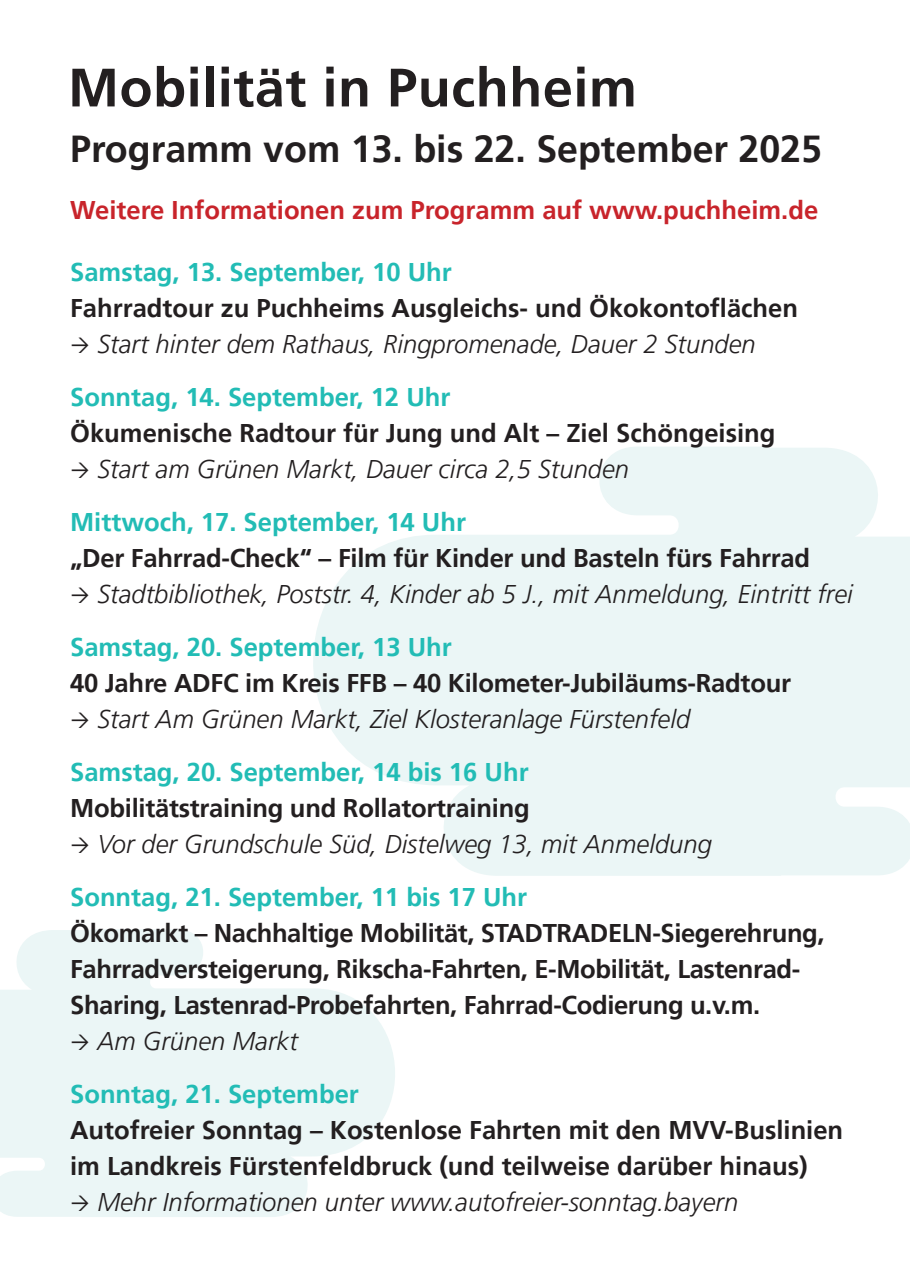
<style>
.page{position:relative;width:910px;height:1276px;background:#fff}
.page>*{position:absolute;margin:0;border:0;box-sizing:border-box;transform-origin:0 0}
.t1{font:700 54px "Frutiger LT Pro";letter-spacing:.01em;color:#231f20}
.t2{font:700 37.5px "Frutiger LT Pro";color:#231f20}
.t3{font:700 25.5px/36px "Frutiger LT Pro";letter-spacing:-.01em;color:#231f20}
.t4{font:italic 300 25.5px "Frutiger LT Pro";color:#231f20}
.t5{font:700 25.5px "Frutiger LT Pro";color:#22bcb5}
.t6{font:700 25.5px "Frutiger LT Pro";color:#c8242b}
</style>
<div class="page">
<svg style="left:313px;top:447px;width:597px;height:429px;fill:#ebf6f6"></svg>
<svg style="left:0;top:929px;width:395px;height:288px;fill:#ebf6f6"></svg>
<svg style="left:72px;top:1034px;width:17px;height:16px"></svg>
<svg style="left:72px;top:1195px;width:17px;height:16px"></svg>
<h1 class="t1" style="left:68px;top:55px;width:570px">Mobilität in Puchheim</h1>
<h2 class="t2" style="left:70px;top:127px;width:753px">Programm vom 13. bis 22. September 2025</h2>
<p class="t6" style="left:70px;top:195px;width:750px">Weitere Informationen zum Programm auf www.puchheim.de</p>
<p class="t5" style="left:70px;top:257px;width:383px">Samstag, 13. September, 10 Uhr</p>
<p class="t3" style="left:70px;top:290px;width:729px">Fahrradtour zu Puchheims Ausgleichs- und Ökokontoflächen</p>
<p class="t4" style="left:97px;top:329px;width:660px">Start hinter dem Rathaus, Ringpromenade, Dauer 2 Stunden</p>
<p class="t5" style="left:70px;top:381px;width:382px">Sonntag, 14. September, 12 Uhr</p>
<p class="t3" style="left:70px;top:415px;width:707px">Ökumenische Radtour für Jung und Alt – Ziel Schöngeising</p>
<p class="t4" style="left:97px;top:454px;width:533px">Start am Grünen Markt, Dauer circa 2,5 Stunden</p>
<p class="t5" style="left:70px;top:507px;width:397px">Mittwoch, 17. September, 14 Uhr</p>
<p class="t3" style="left:70px;top:540px;width:741px">„Der Fahrrad-Check“ – Film für Kinder und Basteln fürs Fahrrad</p>
<p class="t4" style="left:97px;top:579px;width:757px">Stadtbibliothek, Poststr. 4, Kinder ab 5 J., mit Anmeldung, Eintritt frei</p>
<p class="t5" style="left:70px;top:632px;width:383px">Samstag, 20. September, 13 Uhr</p>
<p class="t3" style="left:70px;top:665px;width:722px">40 Jahre ADFC im Kreis FFB – 40 Kilometer-Jubiläums-Radtour</p>
<p class="t4" style="left:97px;top:704px;width:594px">Start Am Grünen Markt, Ziel Klosteranlage Fürstenfeld</p>
<p class="t5" style="left:70px;top:757px;width:460px">Samstag, 20. September, 14 bis 16 Uhr</p>
<p class="t3" style="left:70px;top:790px;width:461px">Mobilitätstraining und Rollatortraining</p>
<p class="t4" style="left:97px;top:829px;width:616px">Vor der Grundschule Süd, Distelweg 13, mit Anmeldung</p>
<p class="t5" style="left:70px;top:882px;width:459px">Sonntag, 21. September, 11 bis 17 Uhr</p>
<p class="t3" style="left:70px;top:915px;width:756px">Ökomarkt – Nachhaltige Mobilität, STADTRADELN-Siegerehrung,<br>Fahrradversteigerung, Rikscha-Fahrten, E-Mobilität, Lastenrad-<br>Sharing, Lastenrad-Probefahrten, Fahrrad-Codierung u.v.m.</p>
<p class="t4" style="left:97px;top:1026px;width:202px">Am Grünen Markt</p>
<p class="t5" style="left:70px;top:1079px;width:290px">Sonntag, 21. September</p>
<p class="t3" style="left:70px;top:1112px;width:775px">Autofreier Sonntag – Kostenlose Fahrten mit den MVV-Buslinien im Landkreis Fürstenfeldbruck (und teilweise darüber hinaus)</p>
<p class="t4" style="left:97px;top:1187px;width:642px">Mehr Informationen unter www.autofreier-sonntag.bayern</p>
</div>
